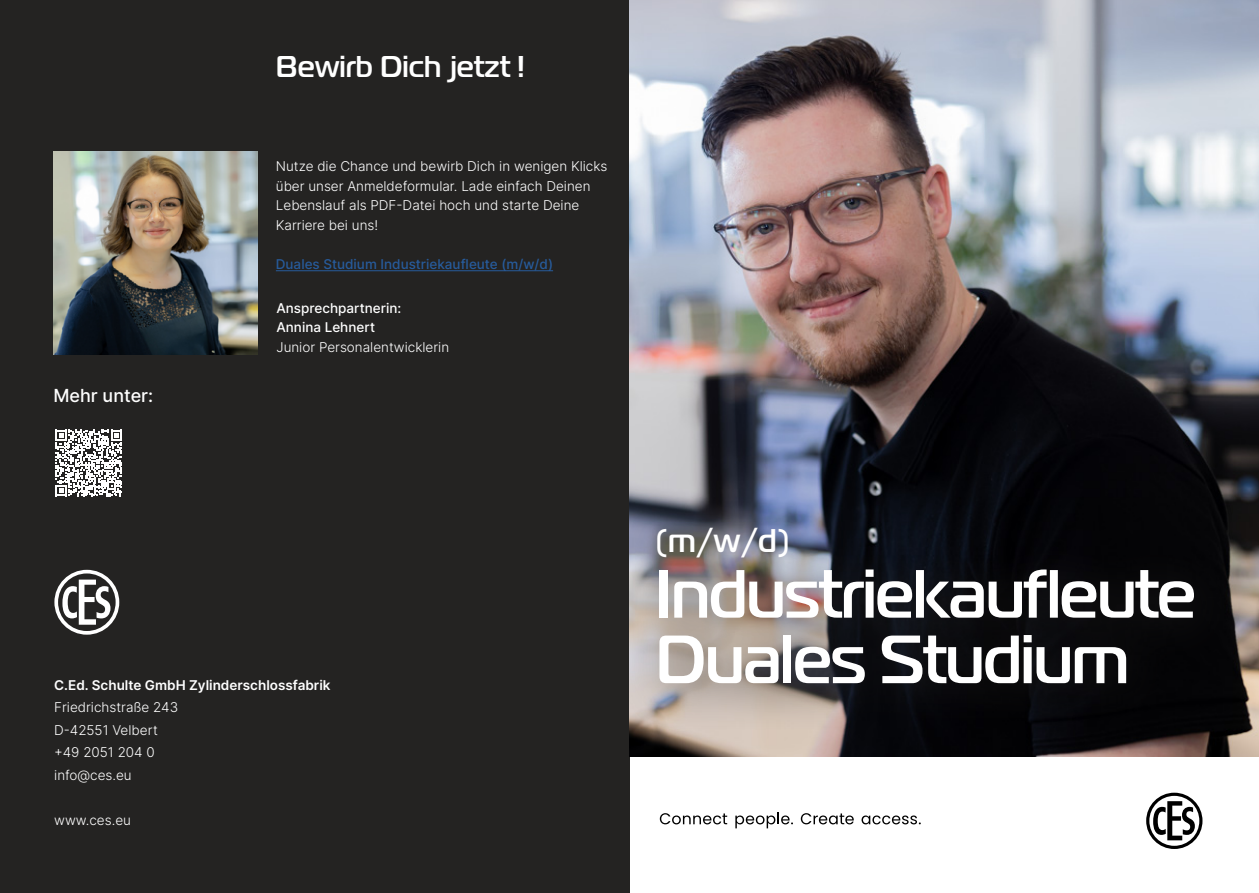
<style>
.page{position:relative;width:1259px;height:893px;background:#fff}
.page>*{position:absolute;margin:0;border:0;box-sizing:border-box;transform-origin:0 0}
.t1{font:500 67.95px/65.6px "Magistral";letter-spacing:-.02em;color:#fff}
.t2{font:500 32.7px "Magistral";color:#fff}
.t3{font:500 30px "Magistral";color:#fff}
.t4{font:500 18px "Inter";color:#fff}
.t5{font:300 13.5px/22.5px "Inter";color:#fff}
.t6{font:500 13.5px "Inter";color:#275b9b}
.t7{font:600 13.5px "Inter";color:#fff}
.t8{font:500 13.5px/19.5px "Inter";color:#fff}
</style>
<div class="page">
<div style="left:0;top:0;width:629px;height:893px;background:#242322"></div>
<img style="left:629px;top:0;width:630px;height:756px">
<div style="left:622px;top:495px;width:618px;height:237px;background:#242322;opacity:.75"></div>
<img style="left:53px;top:152px;width:204px;height:202px">
<svg style="left:56px;top:430px;width:66px;height:66px"></svg>
<svg style="left:660px;top:813px;width:67px;height:11px"></svg>
<svg style="left:735px;top:813px;width:58px;height:15px"></svg>
<svg style="left:801px;top:813px;width:52px;height:11px"></svg>
<svg style="left:861px;top:815px;width:59px;height:9px"></svg>
<svg style="left:1146px;top:793px;width:56px;height:56px"></svg>
<svg style="left:54px;top:570px;width:65px;height:65px"></svg>
<hr style="left:276px;top:270px;width:277px;height:1px;background:#275b9b">
<h3 class="t3" style="left:276px;top:48px;width:251px">Bewirb Dich jetzt !</h3>
<h3 class="t4" style="left:53px;top:382px;width:101px">Mehr unter:</h3>
<p class="t5" style="left:276px;top:156px;width:333px;line-height:19.5px">Nutze die Chance und bewirb Dich in wenigen Klicks über unser Anmeldeformular. Lade einfach Deinen Lebenslauf als PDF-Datei hoch und starte Deine Karriere bei uns!</p>
<p class="t6" style="left:276px;top:254px;width:279px">Duales Studium Industriekaufleute (m/w/d)</p>
<p class="t8" style="left:276px;top:298px;width:126px">Ansprechpartnerin:<br>Annina Lehnert</p>
<p class="t5" style="left:276px;top:336px;width:174px">Junior Personalentwicklerin</p>
<p class="t7" style="left:54px;top:675px;width:278px">C.Ed. Schulte GmbH Zylinderschlossfabrik</p>
<p class="t5" style="left:54px;top:696px;width:125px">Friedrichstraße 243<br>D-42551 Velbert +49 2051 204 0 info@ces.eu</p>
<p class="t5" style="left:54px;top:809px;width:78px">www.ces.eu</p>
<h2 class="t2" style="left:655px;top:521px;width:136px">(m/w/d)</h2>
<h1 class="t1" style="left:655px;top:562px;width:542px">Industriekaufleute<br>Duales Studium</h1>
</div>
